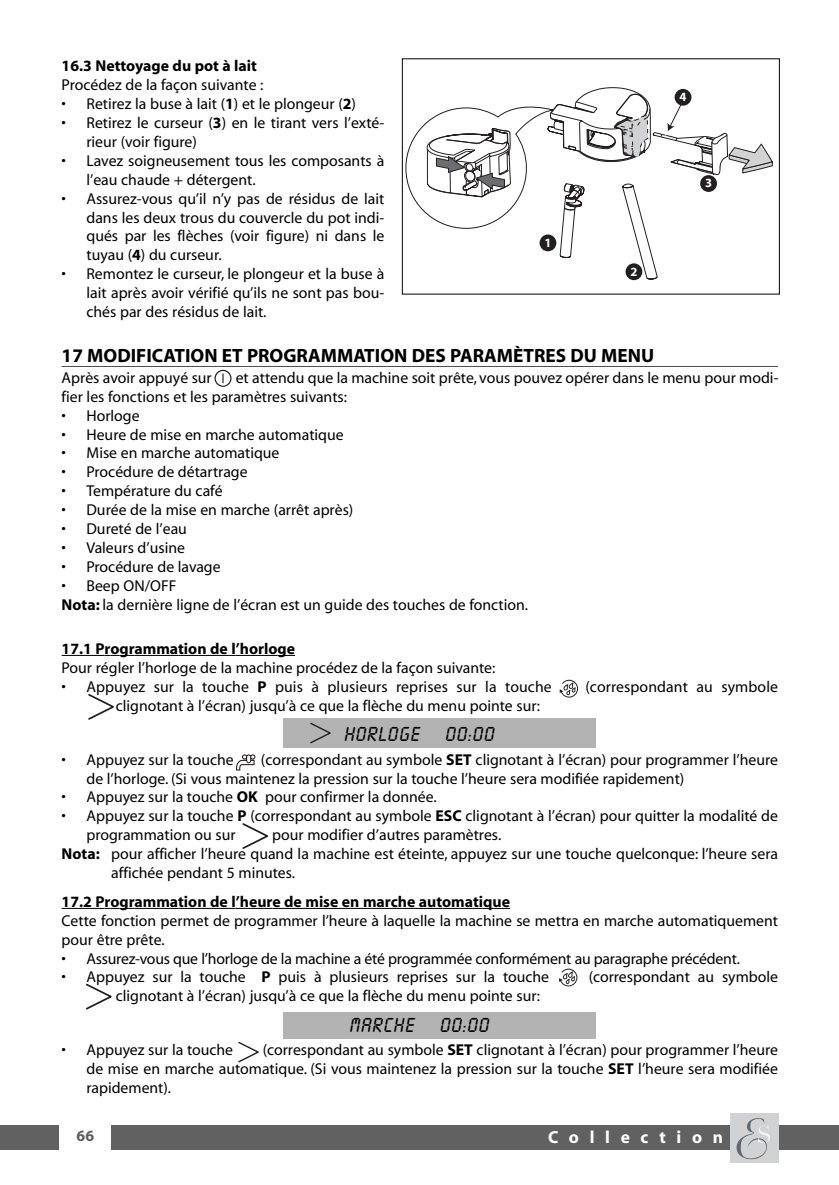
<style>
.page{position:relative;width:839px;height:1185px;background:#fff}
.page>*{position:absolute;margin:0;border:0;box-sizing:border-box;transform-origin:0 0}
.t1{font:21px "Lcd Plain";letter-spacing:.05em;color:#000}
.t2{font:700 19.25px "Myriad";color:#000}
.t3{font:700 17.5px "Myriad";letter-spacing:.61em;color:#fff}
.t4{font:15.75px/18.9px "Myriad";color:#000}
.t5{font:700 15.75px "Myriad";color:#000}
.t6{font:700 15.75px "Myriad";color:#5e5e5e}
.t7{font:700 12.6px "Myriad";color:#fff}
.s1{font-weight:700}
</style>
<div class="page">
<div style="left:283px;top:1012px;width:313px;height:26px;background:#b3b3b3"></div>
<div style="left:283px;top:718px;width:313px;height:30px;background:#b3b3b3"></div>
<hr style="left:62px;top:655px;width:42px;height:1px;background:#000">
<svg style="left:104px;top:655px;width:30px;height:1px"></svg>
<hr style="left:134px;top:655px;width:44px;height:1px;background:#000">
<hr style="left:178px;top:655px;width:57px;height:1px;background:#000">
<svg style="left:235px;top:655px;width:60px;height:1px"></svg>
<hr style="left:62px;top:908px;width:42px;height:1px;background:#000">
<svg style="left:104px;top:908px;width:30px;height:1px"></svg>
<hr style="left:134px;top:908px;width:44px;height:1px;background:#000">
<hr style="left:178px;top:908px;width:57px;height:1px;background:#000">
<hr style="left:235px;top:908px;width:37px;height:1px;background:#000">
<hr style="left:272px;top:908px;width:118px;height:1px;background:#000">
<hr style="left:390px;top:908px;width:52px;height:1px;background:#000">
<hr style="left:442px;top:908px;width:31px;height:1px;background:#000">
<hr style="left:473px;top:908px;width:37px;height:1px;background:#000">
<div style="left:0;top:1125px;width:838px;height:25px;background:#616161"></div>
<div style="left:730px;top:1113px;width:48px;height:50px;background:#d1d2d4"></div>
<svg style="left:736px;top:1118px;width:33px;height:41px"></svg>
<div style="left:60px;top:1112px;width:51px;height:50px;background:#fff"></div>
<hr style="left:62px;top:366px;width:715px;height:1px;background:#4d4d4d">
<svg style="left:214px;top:370px;width:17px;height:17px"></svg>
<svg style="left:88px;top:694px;width:26px;height:26px"></svg>
<svg style="left:86px;top:983px;width:26px;height:26px"></svg>
<svg style="left:559px;top:680px;width:19px;height:17px"></svg>
<svg style="left:236px;top:754px;width:19px;height:16px"></svg>
<svg style="left:310px;top:723px;width:21px;height:20px"></svg>
<svg style="left:238px;top:1042px;width:21px;height:20px"></svg>
<svg style="left:242px;top:823px;width:26px;height:26px"></svg>
<svg style="left:559px;top:968px;width:18px;height:18px"></svg>
<svg style="left:405px;top:87px;width:367px;height:193px"></svg>
<p class="t5" style="left:62px;top:60px;width:197px">16.3 Nettoyage du pot à lait</p>
<p class="t4" style="left:62px;top:77px;width:203px">Procédez de la façon suivante :</p>
<p class="t4" style="left:62px;top:96px;width:296px">• Retirez la buse à lait (<span class="s1">1</span>) et le plongeur (<span class="s1">2</span>)</p>
<p class="t4" style="left:86px;top:115px;width:299px;text-indent:-25px">• Retirez le curseur (<span class="s1">3</span>) en le tirant vers l’exté&shy;rieur (voir figure)</p>
<p class="t4" style="left:86px;top:152px;width:299px;text-indent:-25px">• Lavez soigneusement tous les composants à l’eau chaude + détergent.</p>
<p class="t4" style="left:86px;top:190px;width:299px;text-align:justify;text-indent:-25px">• Assurez-vous qu’il n’y pas de résidus de lait dans les deux trous du couvercle du pot indi&shy;qués par les flèches (voir figure) ni dans le tuyau (<span class="s1">4</span>) du curseur.</p>
<p class="t4" style="left:86px;top:266px;width:299px;text-align:justify;text-indent:-25px">• Remontez le curseur, le plongeur et la buse à lait après avoir vérifié qu’ils ne sont pas bou&shy;chés par des résidus de lait.</p>
<p class="t2" style="left:62px;top:348px;width:594px">17 MODIFICATION ET PROGRAMMATION DES PARAMÈTRES DU MENU</p>
<p class="t4" style="left:62px;top:369px;width:151px">Après avoir appuyé sur</p>
<p class="t7" style="left:679px;top:92px;width:8px">4</p>
<p class="t7" style="left:704px;top:178px;width:8px">3</p>
<p class="t7" style="left:544px;top:238px;width:8px">1</p>
<p class="t7" style="left:630px;top:267px;width:8px">2</p>
<p class="t4" style="left:62px;top:369px;width:718px;text-indent:174px">et attendu que la machine soit prête, vous pouvez opérer dans le menu pour modi&shy;fier les fonctions et les paramètres suivants:</p>
<p class="t4" style="left:62px;top:407px;width:79px">• Horloge</p>
<p class="t4" style="left:62px;top:426px;width:283px">• Heure de mise en marche automatique</p>
<p class="t4" style="left:62px;top:445px;width:219px">• Mise en marche automatique</p>
<p class="t4" style="left:62px;top:464px;width:187px">• Procédure de détartrage</p>
<p class="t4" style="left:62px;top:483px;width:162px">• Température du café</p>
<p class="t4" style="left:62px;top:502px;width:293px">• Durée de la mise en marche (arrêt après)</p>
<p class="t4" style="left:62px;top:520px;width:127px">• Dureté de l’eau</p>
<p class="t4" style="left:62px;top:539px;width:125px">• Valeurs d’usine</p>
<p class="t4" style="left:62px;top:558px;width:160px">• Procédure de lavage</p>
<p class="t4" style="left:62px;top:577px;width:468px">• Beep ON/OFF<br><span class="s1">Nota:</span> la dernière ligne de l’écran est un guide des touches de fonction.</p>
<p class="t5" style="left:62px;top:643px;width:235px">17.1 Programmation de l’horloge</p>
<p class="t4" style="left:62px;top:659px;width:435px">Pour régler l’horloge de la machine procédez de la façon suivante:</p>
<p class="t4" style="left:62px;top:678px;width:491px">• Appuyez sur la touche <span class="s1">P</span> puis à plusieurs reprises sur la touche</p>
<p class="t4" style="left:585px;top:678px;width:194px">(correspondant au symbole</p>
<p class="t4" style="left:116px;top:697px;width:425px">clignotant à l’écran) jusqu’à ce que la flèche du menu pointe sur:</p>
<h1 class="t1" style="left:344px;top:721px;width:151px">HORLOGE 00:00</h1>
<p class="t4" style="left:62px;top:751px;width:173px">• Appuyez sur la touche</p>
<p class="t4" style="left:86px;top:751px;width:692px;text-indent:174px">(correspondant au symbole <span class="s1">SET</span> clignotant à l’écran) pour programmer l’heure de l’horloge. (Si vous maintenez la pression sur la touche l’heure sera modifiée rapidement)</p>
<p class="t4" style="left:62px;top:789px;width:376px">• Appuyez sur la touche <span class="s1">OK</span> pour confirmer la donnée.</p>
<p class="t4" style="left:86px;top:808px;width:693px;text-indent:-25px">• Appuyez sur la touche <span class="s1">P</span> (correspondant au symbole <span class="s1">ESC</span> clignotant à l’écran) pour quitter la modalité de programmation ou sur</p>
<p class="t4" style="left:272px;top:827px;width:230px">pour modifier d’autres paramètres.</p>
<p class="t4" style="left:62px;top:845px;width:717px"><span class="s1">Nota:</span> pour afficher l’heure quand la machine est éteinte, appuyez sur une touche quelconque: l’heure sera</p>
<p class="t4" style="left:111px;top:864px;width:185px">affichée pendant 5 minutes.</p>
<p class="t5" style="left:62px;top:895px;width:449px">17.2 Programmation de l’heure de mise en marche automatique</p>
<p class="t4" style="left:62px;top:912px;width:717px">Cette fonction permet de programmer l’heure à laquelle la machine se mettra en marche automatiquement pour être prête.</p>
<p class="t4" style="left:62px;top:950px;width:679px">• Assurez-vous que l’horloge de la machine a été programmée conformément au paragraphe précédent.</p>
<p class="t4" style="left:62px;top:969px;width:489px">• Appuyez sur la touche <span class="s1">P</span> puis à plusieurs reprises sur la touche</p>
<p class="t4" style="left:588px;top:969px;width:191px">(correspondant au symbole</p>
<p class="t4" style="left:116px;top:988px;width:425px">clignotant à l’écran) jusqu’à ce que la flèche du menu pointe sur:</p>
<h1 class="t1" style="left:350px;top:1012px;width:141px">MARCHE 00:00</h1>
<p class="t4" style="left:62px;top:1042px;width:173px">• Appuyez sur la touche</p>
<p class="t4" style="left:86px;top:1042px;width:692px;text-align:justify;text-indent:176px">(correspondant au symbole <span class="s1">SET</span> clignotant à l’écran) pour programmer l’heure de mise en marche automatique. (Si vous maintenez la pression sur la touche <span class="s1">SET</span> l’heure sera modifiée rapidement).</p>
<p class="t6" style="left:77px;top:1130px;width:19px">66</p>
<p class="t3" style="left:548px;top:1131px;width:176px">Collection</p>
</div>
